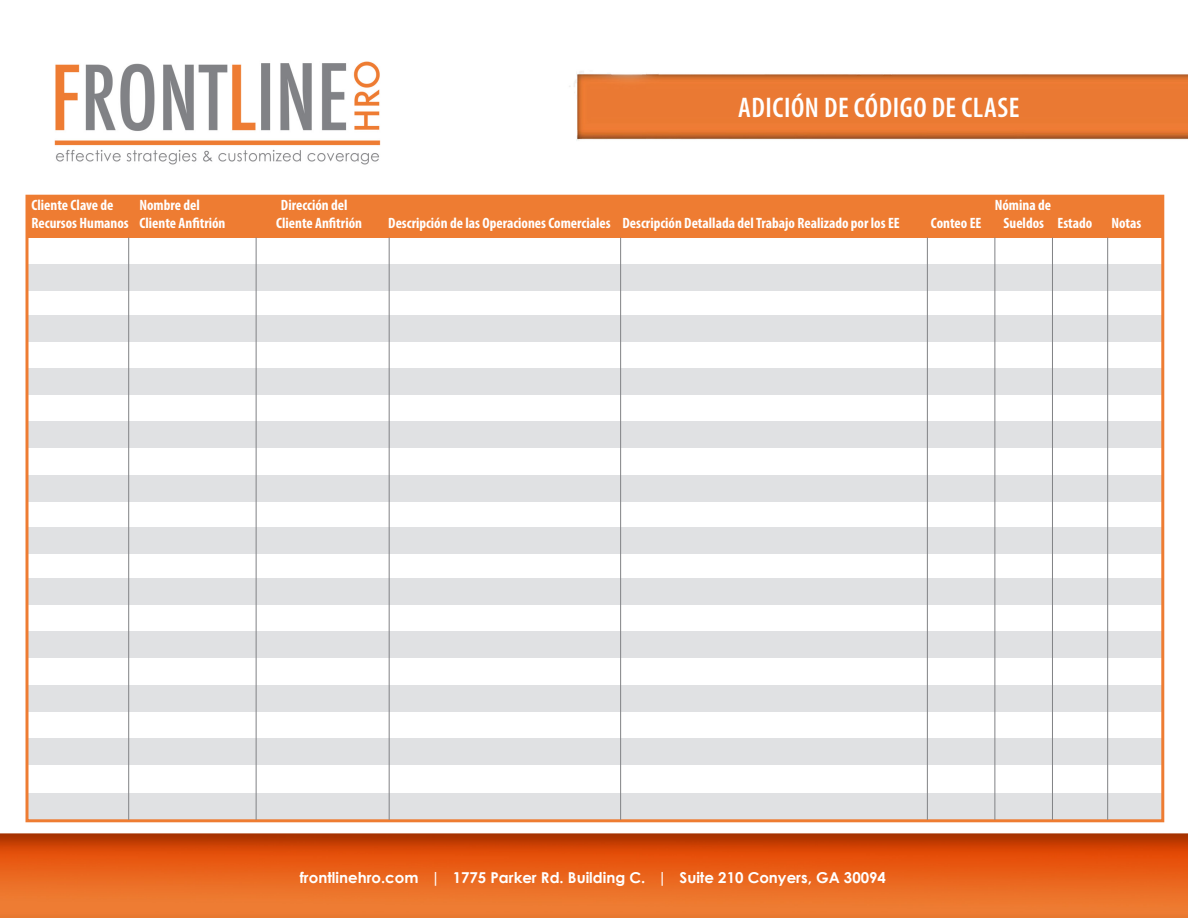
<style>
.page{position:relative;width:1188px;height:918px;background:#fff}
.page>*{position:absolute;margin:0;border:0;box-sizing:border-box;transform-origin:0 0}
.t1{font:600 condensed 28.5px "Myriad Pro";letter-spacing:.02em;color:#fff}
.t2{font:700 condensed 15px "Myriad Pro";color:#fff}
.t3{font:700 15px "Century Gothic";color:#fff}
</style>
<div class="page">
<img style="left:0;top:61px;width:1188px;height:857px">
<div style="left:27px;top:196px;width:1137px;height:42px;background:#ee7c32"></div>
<div style="left:27px;top:264px;width:1137px;height:27px;background:#e0e1e3"></div>
<div style="left:27px;top:315px;width:1137px;height:27px;background:#e0e1e3"></div>
<div style="left:27px;top:368px;width:1137px;height:27px;background:#e0e1e3"></div>
<div style="left:27px;top:421px;width:1137px;height:27px;background:#e0e1e3"></div>
<div style="left:27px;top:475px;width:1137px;height:27px;background:#e0e1e3"></div>
<div style="left:27px;top:527px;width:1137px;height:27px;background:#e0e1e3"></div>
<div style="left:27px;top:578px;width:1137px;height:27px;background:#e0e1e3"></div>
<div style="left:27px;top:631px;width:1137px;height:27px;background:#e0e1e3"></div>
<div style="left:27px;top:685px;width:1137px;height:27px;background:#e0e1e3"></div>
<div style="left:27px;top:738px;width:1137px;height:27px;background:#e0e1e3"></div>
<div style="left:27px;top:793px;width:1137px;height:27px;background:#e0e1e3"></div>
<hr style="left:128px;top:238px;width:1px;height:582px;background:#818285">
<hr style="left:256px;top:238px;width:1px;height:582px;background:#818285">
<hr style="left:389px;top:238px;width:1px;height:582px;background:#818285">
<hr style="left:620px;top:238px;width:1px;height:582px;background:#818285">
<hr style="left:927px;top:238px;width:1px;height:582px;background:#818285">
<hr style="left:994px;top:238px;width:1px;height:582px;background:#818285">
<hr style="left:1052px;top:238px;width:1px;height:582px;background:#818285">
<hr style="left:1107px;top:238px;width:1px;height:582px;background:#818285">
<p class="t1" style="left:738px;top:90px;width:283px">ADICIÓN DE CÓDIGO DE CLASE</p>
<p class="t2" style="left:32px;top:196px;width:84px">Cliente Clave de</p>
<p class="t2" style="left:140px;top:196px;width:62px">Nombre del</p>
<p class="t2" style="left:281px;top:196px;width:68px">Dirección del</p>
<p class="t2" style="left:995px;top:196px;width:58px">Nómina de</p>
<p class="t2" style="left:32px;top:214px;width:195px">Recursos Humanos Cliente Anfitrión</p>
<p class="t2" style="left:276px;top:214px;width:87px">Cliente Anfitrión</p>
<p class="t2" style="left:388px;top:214px;width:513px">Descripción de las Operaciones Comerciales Descripción Detallada del Trabajo Realizado por los EE</p>
<p class="t2" style="left:931px;top:214px;width:52px">Conteo EE</p>
<p class="t2" style="left:1003px;top:214px;width:90px">Sueldos Estado</p>
<p class="t2" style="left:1111px;top:214px;width:31px">Notas</p>
<p class="t3" style="left:300px;top:868px;width:588px">frontlinehro.com | 1775 Parker Rd. Building C. | Suite 210 Conyers, GA 30094</p>
</div>
